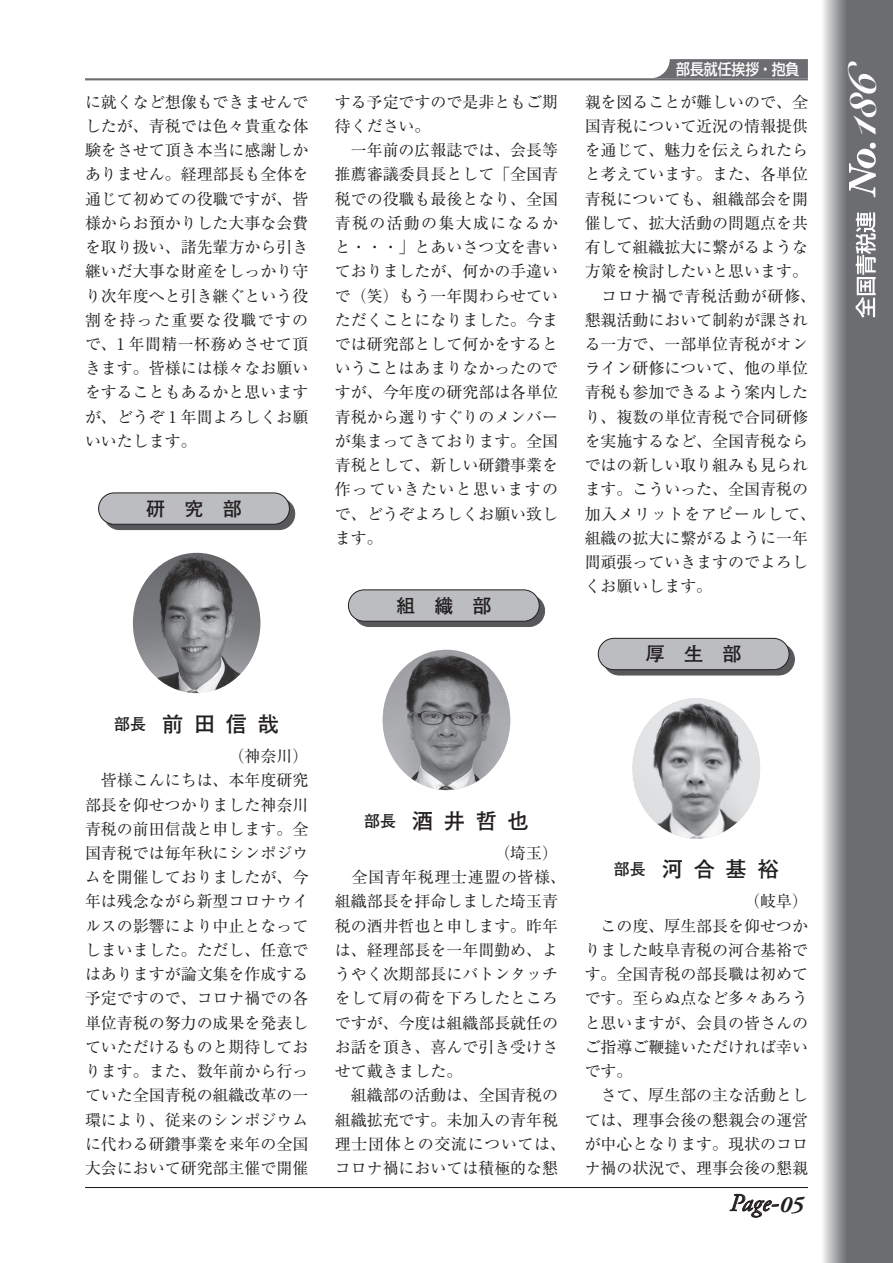
<style>
.page{position:relative;width:893px;height:1263px;background:#fff}
.page>*{position:absolute;margin:0;border:0;box-sizing:border-box;transform-origin:0 0}
.t1{font:900 40.35px "Snell Roundhand";color:#fff}
.t2{font:italic 24.45px "Adobe Garamond Pro";color:#231f20}
.t3{font:700 21.3px "Futo Go B101 Pro";letter-spacing:.5em;color:#231f20}
.t4{font:700 19.2px "Futo Go B101 Pro";color:#231f20}
.t5{font:15.9px/24.3px "Ryumin Pr 6 N";color:#231f20}
.t6{font:500 15.45px "Shin Go Pr 6 N";color:#fff;scale:.9 1}
.s1{font-size:15.9px}
.s2{font-weight:700;font-size:23.4px}
</style>
<div class="page">
<svg style="left:823px;top:0;width:70px;height:1263px;background:#86878a"></svg>
<hr style="left:85px;top:78px;width:723px;height:2px;background:#6c6d70">
<svg style="left:654px;top:59px;width:154px;height:19px;background:#78797b"></svg>
<svg style="left:856px;top:212px;width:20px;height:106px"></svg>
<svg style="left:849px;top:143px;width:27px;height:54px"></svg>
<svg style="left:98px;top:492px;width:197px;height:38px;background:#a8a9ac"></svg>
<img style="left:133px;top:553px;width:127px;height:140px">
<svg style="left:348px;top:589px;width:197px;height:38px;background:#a8a9ab"></svg>
<img style="left:383px;top:650px;width:127px;height:140px">
<svg style="left:598px;top:638px;width:197px;height:38px;background:#a9a9ac"></svg>
<img style="left:632px;top:698px;width:128px;height:140px">
<svg style="left:730px;top:1194px;width:49px;height:23px"></svg>
<hr style="left:85px;top:1187px;width:723px;height:1px;background:#231f20">
<p class="t5" style="left:85px;top:89px;width:225px;text-align:justify">に就くなど想像もできませんでしたが、青税では色々貴重な体験をさせて頂き本当に感謝しかありません。経理部長も全体を通じて初めての役職ですが、皆様からお預かりした大事な会費を取り扱い、諸先輩方から引き継いだ大事な財産をしっかり守り次年度へと引き継ぐという役割を持った重要な役職ですので、1 年間精一杯務めさせて頂きます。皆様には様々なお願いをすることもあるかと思いますが、どうぞ 1 年間よろしくお願いいたします。</p>
<p class="t4" style="left:146px;top:493px;width:97px">研　究　部</p>
<p class="t5" style="left:335px;top:89px;width:225px">する予定ですので是非ともご期待ください。<br>　一年前の広報誌では、会長等推薦審議委員長として「全国青税での役職も最後となり、全国青税の活動の集大成になるかと・・・」とあいさつ文を書いておりましたが、何かの手違いで（笑）もう一年関わらせていただくことになりました。今までは研究部として何かをするということはあまりなかったのですが、今年度の研究部は各単位青税から選りすぐりのメンバーが集まってきております。全国青税として、新しい研鑽事業を作っていきたいと思いますので、どうぞよろしくお願い致します。</p>
<p class="t4" style="left:396px;top:590px;width:97px">組　織　部</p>
<h3 class="t3" style="left:114px;top:707px;width:166px"><span class="s1">部長　</span>前田信哉</h3>
<p class="t5" style="left:85px;top:743px;width:225px;text-align:justify;text-indent:144px">（神奈川）　皆様こんにちは、本年度研究部長を仰せつかりました神奈川青税の前田信哉と申します。全国青税では毎年秋にシンポジウムを開催しておりましたが、今年は残念ながら新型コロナウイルスの影響により中止となってしまいました。ただし、任意ではありますが論文集を作成する予定ですので、コロナ禍での各単位青税の努力の成果を発表していただけるものと期待しております。また、数年前から行っていた全国青税の組織改革の一環により、従来のシンポジウムに代わる研鑽事業を来年の全国大会において研究部主催で開催</p>
<h3 class="t3" style="left:364px;top:804px;width:166px"><span class="s1">部長　</span>酒井哲也</h3>
<p class="t5" style="left:335px;top:840px;width:233px;text-indent:159px">（埼玉）　全国青年税理士連盟の皆様、組織部長を拝命しました埼玉青税の酒井哲也と申します。昨年は、経理部長を一年間勤め、ようやく次期部長にバトンタッチをして肩の荷を下ろしたところですが、今度は組織部長就任のお話を頂き、喜んで引き受けさせて戴きました。<br>　組織部の活動は、全国青税の組織拡充です。未加入の青年税理士団体との交流については、コロナ禍においては積極的な懇</p>
<p class="t6" style="left:676px;top:57px;width:139px">部長就任挨拶・抱負</p>
<p class="t5" style="left:585px;top:89px;width:233px">親を図ることが難しいので、全国青税について近況の情報提供を通じて、魅力を伝えられたらと考えています。また、各単位青税についても、組織部会を開催して、拡大活動の問題点を共有して組織拡大に繋がるような方策を検討したいと思います。　コロナ禍で青税活動が研修、懇親活動において制約が課される一方で、一部単位青税がオンライン研修について、他の単位青税も参加できるよう案内したり、複数の単位青税で合同研修を実施するなど、全国青税ならではの新しい取り組みも見られます。こういった、全国青税の加入メリットをアピールして、組織の拡大に繋がるように一年間頑張っていきますのでよろしくお願いします。</p>
<p class="t4" style="left:646px;top:638px;width:97px">厚　生　部</p>
<h3 class="t3" style="left:614px;top:852px;width:166px"><span class="s1">部長　</span>河合基裕</h3>
<p class="t5" style="left:585px;top:888px;width:225px;text-indent:159px">（岐阜）　この度、厚生部長を仰せつかりました岐阜青税の河合基裕です。全国青税の部長職は初めてです。至らぬ点など多々あろうと思いますが、会員の皆さんのご指導ご鞭撻いただければ幸いです。<br>　さて、厚生部の主な活動としては、理事会後の懇親会の運営が中心となります。現状のコロナ禍の状況で、理事会後の懇親</p>
<h2 class="t2" style="left:730px;top:1188px;width:75px">Page-<span class="s2">05</span></h2>
<h1 class="t1" style="left:838px;top:135px;width:75px;rotate:-90deg">186</h1>
</div>
